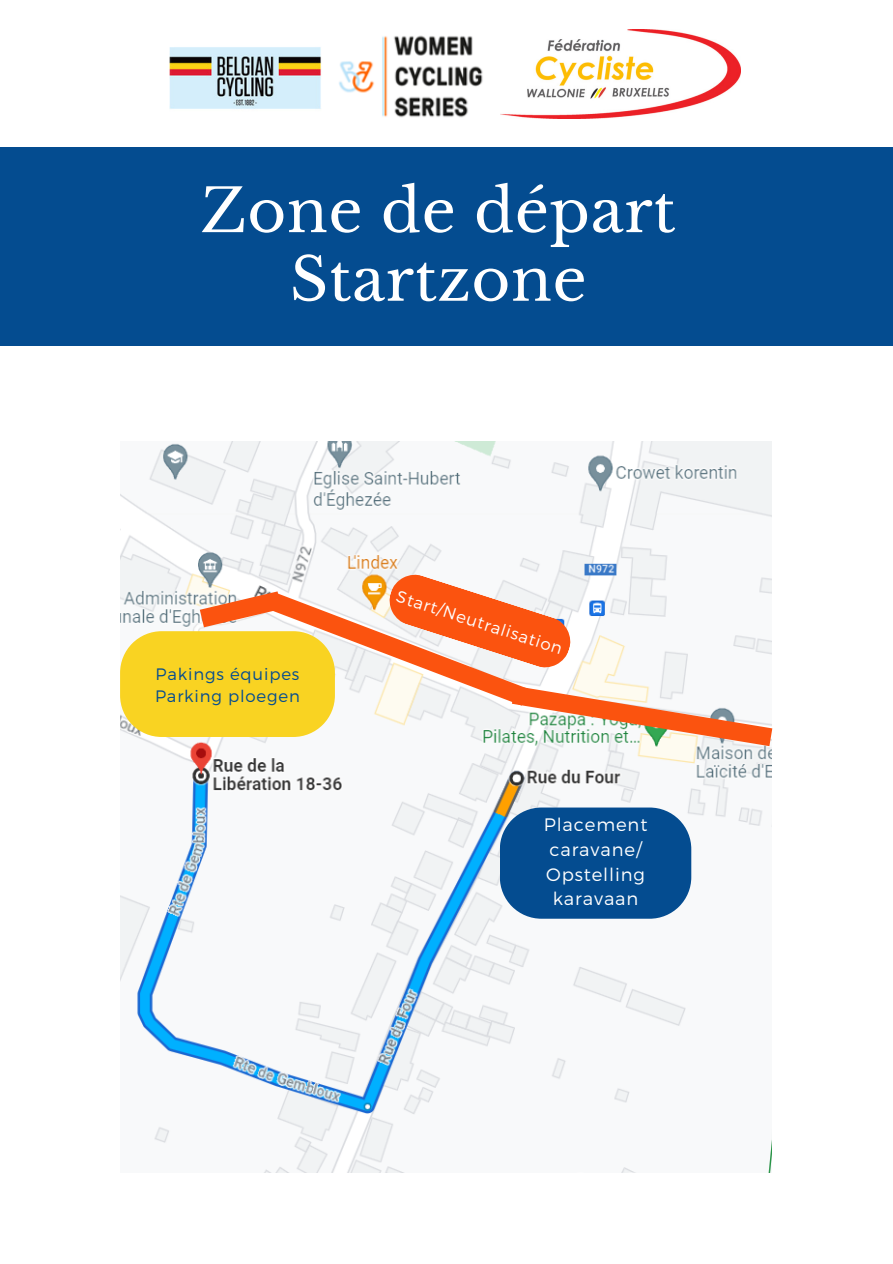
<style>
.page{position:relative;width:893px;height:1264px;background:#fff}
.page>*{position:absolute;margin:0;border:0;box-sizing:border-box;transform-origin:0 0}
.t1{font:59.55px "Libre Baskerville";letter-spacing:.01em;color:#fff}
.t2{font:300 18px/24.8px "Montserrat";letter-spacing:.05em;color:#fff;text-align:center}
.t3{font:300 16.5px "Montserrat";letter-spacing:.05em;color:#044c90}
.t4{font:300 16.5px "Montserrat";color:#fff}
</style>
<div class="page">
<img style="left:170px;top:47px;width:151px;height:62px">
<img style="left:500px;top:30px;width:240px;height:89px">
<img style="left:339px;top:35px;width:144px;height:83px">
<img style="left:120px;top:442px;width:651px;height:730px">
<svg style="left:500px;top:807px;width:191px;height:111px;background:#145796"></svg>
<div style="left:0;top:147px;width:892px;height:199px;background:#044c90"></div>
<svg style="left:120px;top:574px;width:653px;height:184px"></svg>
<p class="t1" style="left:201px;top:174px;width:476px">Zone de départ</p>
<p class="t1" style="left:290px;top:243px;width:298px">Startzone</p>
<p class="t3" style="left:156px;top:663px;width:145px">Pakings équipes</p>
<p class="t3" style="left:155px;top:685px;width:146px">Parking ploegen</p>
<p class="t4" style="left:400px;top:585px;width:175px;rotate:18deg">Start/Neutralisation</p>
<p class="t2" style="left:543px;top:811px;width:105px">Placement caravane/</p>
<p class="t2" style="left:546px;top:861px;width:100px">Opstelling karavaan</p>
</div>
